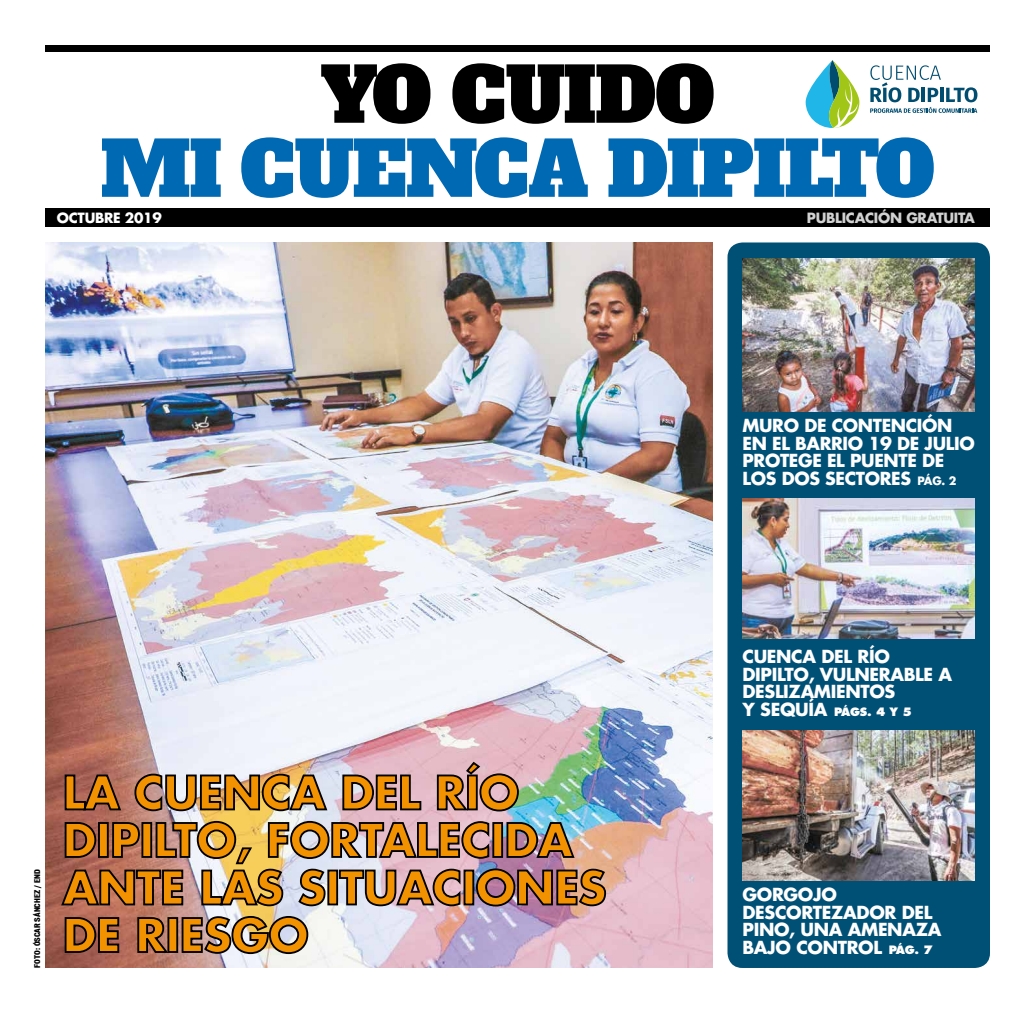
<style>
.page{position:relative;width:1035px;height:1013px;background:#fff}
.page>*{position:absolute;margin:0;border:0;box-sizing:border-box;transform-origin:0 0}
.t1{font:75px "Alfa Slab One";letter-spacing:-.02em;color:#0069b4}
.t2{font:75px "Alfa Slab One";letter-spacing:-.02em;color:#000}
.t3{font:700 45px/47.5px "Futura Std";letter-spacing:-.01em;color:#f39200}
.t4{font:700 17.5px/17.5px "Futura Std";letter-spacing:-.02em;color:#fff}
.t5{font:700 13.75px "Futura Std";letter-spacing:-.02em;color:#d2d2d2}
.t6{font:700 13.75px "Futura Std";letter-spacing:-.02em;color:#fff}
.t7{font:800 11.25px "Futura Std";color:#fff}
.t8{font:900 condensed 7.5px "Vonnes";color:#000}
.s1{font-size:11.25px}
.s2{font-weight:700;font-size:17.5px}
.s3{font-weight:800;font-size:11.25px}
</style>
<div class="page">
<div style="left:728px;top:242px;width:262px;height:726px;background:#004f75;border-radius:15px"></div>
<div style="left:45px;top:45px;width:945px;height:6px;background:#000"></div>
<div style="left:45px;top:208px;width:945px;height:18px;background:#000"></div>
<img style="left:45px;top:242px;width:667px;height:726px">
<img style="left:742px;top:259px;width:233px;height:152px">
<img style="left:742px;top:730px;width:233px;height:150px">
<img style="left:742px;top:499px;width:233px;height:140px">
<svg style="left:806px;top:60px;width:53px;height:68px"></svg>
<svg style="left:870px;top:65px;width:107px;height:48px"></svg>
<svg style="left:64px;top:773px;width:59px;height:38px;background:#885145"></svg>
<img style="left:134px;top:772px;width:195px;height:40px">
<svg style="left:341px;top:773px;width:81px;height:38px;background:#a88e98"></svg>
<svg style="left:436px;top:760px;width:84px;height:52px;background:#b1959c"></svg>
<img style="left:60px;top:820px;width:547px;height:87px">
<svg style="left:64px;top:916px;width:56px;height:37px;background:#79463c"></svg>
<svg style="left:136px;top:916px;width:34px;height:37px"></svg>
<div style="left:167px;top:917px;width:11px;height:35px;border:2px solid #000"></div>
<img style="left:181px;top:915px;width:128px;height:40px">
<h1 class="t2" style="left:320px;top:45px;width:396px">YO CUIDO</h1>
<h1 class="t1" style="left:100px;top:119px;width:836px">MI CUENCA DIPILTO</h1>
<p class="t6" style="left:57px;top:209px;width:106px">OCTUBRE 2019</p>
<p class="t5" style="left:807px;top:209px;width:170px">PUBLICACIÓN GRATUITA</p>
<p class="t8" style="left:33px;top:967px;width:100px;rotate:-90deg">FOTO: ÓSCAR SÁNCHEZ / END</p>
<h2 class="t3" style="left:63px;top:768px;width:545px">LA CUENCA DEL RÍO<br>DIPILTO, FORTALECIDA<br>ANTE LAS SITUACIONES<br>DE RIESGO</h2>
<p class="t4" style="left:742px;top:416px;width:234px">MURO DE CONTENCIÓN<br>EN EL BARRIO 19 DE JULIO<br>PROTEGE EL PUENTE DE<br>LOS DOS SECTORES <span class="s1">PÁG. 2</span></p>
<p class="t4" style="left:742px;top:648px;width:211px">CUENCA DEL RÍO<br>DIPILTO, VULNERABLE A<br>DESLIZAMIENTOS</p>
<p class="t7" style="left:742px;top:704px;width:171px"><span class="s2">Y SEQUÍA</span> PÁGS. 4 Y 5</p>
<p class="t4" style="left:742px;top:885px;width:200px">GORGOJO<br>DESCORTEZADOR DEL<br>PINO, UNA AMENAZA<br>BAJO CONTROL <span class="s3">PÁG. 7</span></p>
</div>
